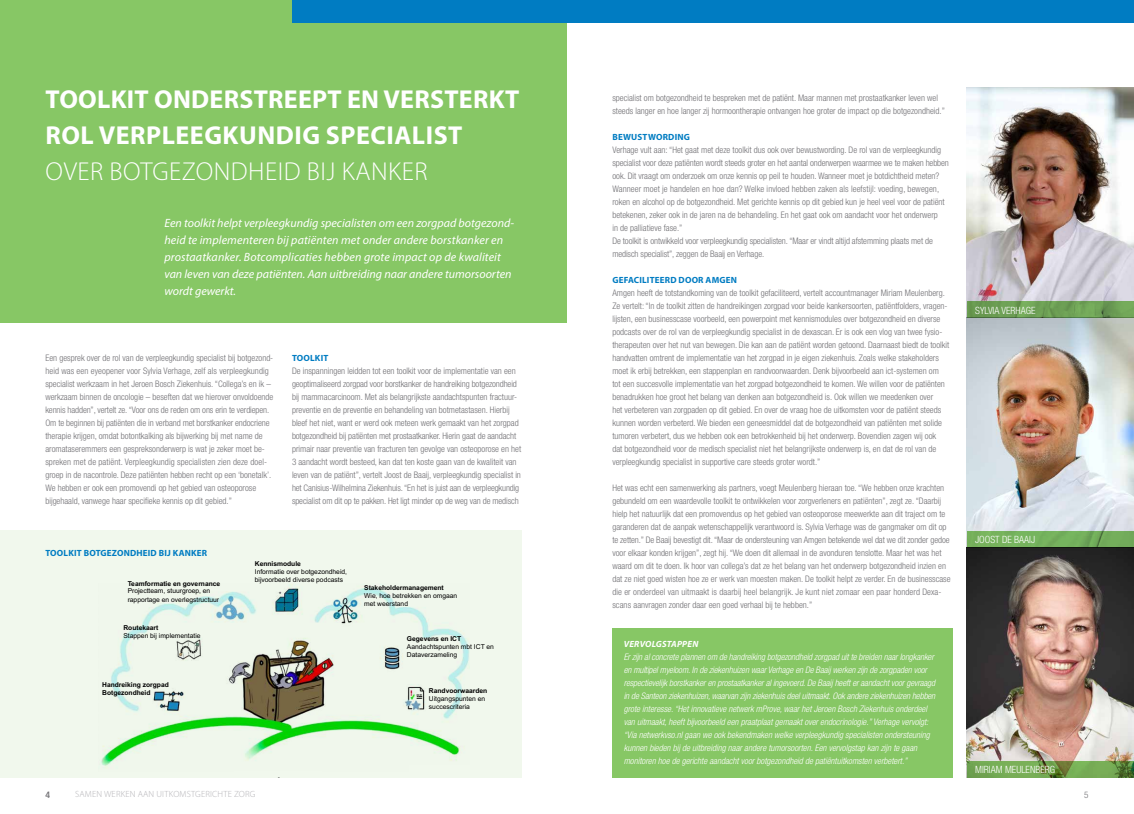
<style>
.page{position:relative;width:1134px;height:814px;background:#fff}
.page>*{position:absolute;margin:0;border:0;box-sizing:border-box;transform-origin:0 0}
.t1{font:700 26px/36px "Myriad Pro";letter-spacing:.015em;color:#fff}
.t2{font:300 26px "Myriad Pro";letter-spacing:.02em;color:#fff}
.t3{font:italic 12px/17px "Myriad Pro";color:#fff}
.t4{font:300 condensed 10px "Helvetica Neue";color:#fff}
.t5{font:300 condensed 9px/13px "Helvetica Neue";color:#717074}
.t6{font:italic 300 condensed 9px/13px "Helvetica Neue";color:#fff}
.t7{font:700 9px "Myriad Pro";letter-spacing:.02em;color:#007cc2}
.t8{font:300 9px "Myriad Pro";letter-spacing:.02em;color:#b4b3b7}
.t9{font:italic 700 9px "Myriad Pro";letter-spacing:.02em;color:#fff}
.t10{font:6.7px/8.2px "Arial";color:#000}
.t11{font:700 6.7px/7.7px "Arial";color:#000}
.t12{font:700 4.3px "Arial";color:#716f73}
</style>
<div class="page">
<div style="left:612px;top:628px;width:340px;height:149px;background:#87c765"></div>
<div style="left:0;top:0;width:567px;height:322px;background:#87c765"></div>
<div style="left:292px;top:0;width:842px;height:23px;background:#007cc2"></div>
<img style="left:967px;top:88px;width:167px;height:673px">
<svg style="left:967px;top:761px;width:167px;height:16px;background:#6e9e4c"></svg>
<div style="left:967px;top:531px;width:167px;height:16px;background:#75b15c"></div>
<svg style="left:967px;top:301px;width:167px;height:17px;background:#6a9c53"></svg>
<div style="left:0;top:530px;width:522px;height:247px;background:#f1f8ed"></div>
<img style="left:101px;top:584px;width:368px;height:182px">
<div style="left:409px;top:765px;width:88px;height:12px;background:#f1f8ed"></div>
<h1 class="t1" style="left:46px;top:80px;width:475px">TOOLKIT ONDERSTREEPT EN VERSTERKT<br>ROL VERPLEEGKUNDIG SPECIALIST</h1>
<h1 class="t2" style="left:46px;top:155px;width:383px">OVER BOTGEZONDHEID BIJ KANKER</h1>
<p class="t3" style="left:164px;top:214px;width:351px">Een toolkit helpt verpleegkundig specialisten om een zorgpad botgezond&shy;heid te implementeren bij patiënten met onder andere borstkanker en prostaatkanker. Botcomplicaties hebben grote impact op de kwaliteit van leven van deze patiënten. Aan uitbreiding naar andere tumorsoorten wordt gewerkt.</p>
<p class="t5" style="left:45px;top:351px;width:230px">Een gesprek over de rol van de verpleegkundig specialist bij botgezond&shy;heid was een eyeopener voor Sylvia Verhage, zelf als verpleegkundig specialist werkzaam in het Jeroen Bosch Ziekenhuis. “Collega’s en ik – werkzaam binnen de oncologie – beseften dat we hierover onvoldoende kennis hadden”, vertelt ze. “Voor ons de reden om ons erin te verdiepen.<br>Om te beginnen bij patiënten die in verband met borstkanker endocriene therapie krijgen, omdat botontkalking als bijwerking bij met name de aromataseremmers een gespreksonderwerp is wat je zeker moet be--- spreken met de patiënt. Verpleegkundig specialisten zien deze doel&shy;groep in de nacontrole. Deze patiënten hebben recht op een ‘bonetalk’.<br>We hebben er ook een promovendi op het gebied van osteoporose bijgehaald, vanwege haar specifieke kennis op dit gebied.”</p>
<p class="t7" style="left:292px;top:352px;width:38px">TOOLKIT</p>
<p class="t5" style="left:292px;top:364px;width:231px">De inspanningen leidden tot een toolkit voor de implementatie van een geoptimaliseerd zorgpad voor borstkanker de handreiking botgezondheid bij mammacarcinoom. Met als belangrijkste aandachtspunten fractuur&shy;preventie en de preventie en behandeling van botmetastasen. Hierbij bleef het niet, want er werd ook meteen werk gemaakt van het zorgpad botgezondheid bij patiënten met prostaatkanker. Hierin gaat de aandacht primair naar preventie van fracturen ten gevolge van osteoporose en het 3 aandacht wordt besteed, kan dat ten koste gaan van de kwaliteit van leven van de patiënt”, vertelt Joost de Baaij, verpleegkundig specialist in het Canisius-Wilhelmina Ziekenhuis. “En het is juist aan de verpleegkundig specialist om dit op te pakken. Het ligt minder op de weg van de medisch</p>
<p class="t7" style="left:45px;top:547px;width:163px">TOOLKIT BOTGEZONDHEID BIJ KANKER</p>
<p class="t11" style="left:128px;top:579px;width:94px">Teamformatie en governance</p>
<p class="t10" style="left:128px;top:587px;width:93px">Projectteam, stuurgroep, en rapportage en overlegstructuur</p>
<p class="t11" style="left:123px;top:623px;width:36px">Routekaart</p>
<p class="t10" style="left:123px;top:631px;width:79px">Stappen bij implementatie</p>
<p class="t11" style="left:102px;top:681px;width:68px">Handreiking zorgpad<br>Botgezondheid</p>
<p class="t11" style="left:255px;top:560px;width:48px">Kennismodule</p>
<p class="t10" style="left:255px;top:567px;width:94px">Informatie over botgezondheid, bijvoorbeeld diverse podcasts</p>
<p class="t11" style="left:364px;top:584px;width:81px">Stakeholdermanagement</p>
<p class="t10" style="left:364px;top:591px;width:95px">Wie, hoe betrekken en omgaan met weerstand</p>
<p class="t11" style="left:407px;top:634px;width:56px">Gegevens en ICT</p>
<p class="t10" style="left:407px;top:642px;width:89px">Aandachtspunten mbt ICT en<br>Dataverzameling</p>
<p class="t11" style="left:429px;top:686px;width:60px">Randvoorwaarden</p>
<p class="t10" style="left:429px;top:694px;width:58px">Uitgangspunten en succescriteria</p>
<p class="t12" style="left:278px;top:775px;width:4px">1</p>
<p class="t5" style="left:612px;top:91px;width:334px">specialist om botgezondheid te bespreken met de patiënt. Maar mannen met prostaatkanker leven wel steeds langer en hoe langer zij hormoontherapie ontvangen hoe groter de impact op die botgezondheid.”</p>
<p class="t7" style="left:612px;top:131px;width:79px">BEWUSTWORDING</p>
<p class="t5" style="left:612px;top:143px;width:338px">Verhage vult aan: “Het gaat met deze toolkit dus ook over bewustwording. De rol van de verpleegkundig specialist voor deze patiënten wordt steeds groter en het aantal onderwerpen waarmee we te maken hebben ook. Dit vraagt om onderzoek om onze kennis op peil te houden. Wanneer moet je botdichtheid meten?<br>Wanneer moet je handelen en hoe dan? Welke invloed hebben zaken als leefstijl: voeding, bewegen, roken en alcohol op de botgezondheid. Met gerichte kennis op dit gebied kun je heel veel voor de patiënt betekenen, zeker ook in de jaren na de behandeling. En het gaat ook om aandacht voor het onderwerp<br>in de palliatieve fase.”<br>De toolkit is ontwikkeld voor verpleegkundig specialisten. “Maar er vindt altijd afstemming plaats met de medisch specialist”, zeggen de Baaij en Verhage.</p>
<p class="t7" style="left:612px;top:274px;width:126px">GEFACILITEERD DOOR AMGEN</p>
<p class="t5" style="left:612px;top:286px;width:338px">Amgen heeft de totstandkoming van de toolkit gefaciliteerd, vertelt accountmanager Miriam Meulenberg.<br>Ze vertelt: “In de toolkit zitten de handreikingen zorgpad voor beide kankersoorten, patiëntfolders, vragen&shy;lijsten, een businesscase voorbeeld, een powerpoint met kennismodules over botgezondheid en diverse podcasts over de rol van de verpleegkundig specialist in de dexascan. Er is ook een vlog van twee fysio&shy;therapeuten over het nut van bewegen. Die kan aan de patiënt worden getoond. Daarnaast biedt de toolkit handvatten omtrent de implementatie van het zorgpad in je eigen ziekenhuis. Zoals welke stakeholders moet ik erbij betrekken, een stappenplan en randvoorwaarden. Denk bijvoorbeeld aan ict-systemen om<br>tot een succesvolle implementatie van het zorgpad botgezondheid te komen. We willen voor de patiënten benadrukken hoe groot het belang van denken aan botgezondheid is. Ook willen we meedenken over<br>het verbeteren van zorgpaden op dit gebied. En over de vraag hoe de uitkomsten voor de patiënt steeds kunnen worden verbeterd. We bieden een geneesmiddel dat de botgezondheid van patiënten met solide tumoren verbetert, dus we hebben ook een betrokkenheid bij het onderwerp. Bovendien zagen wij ook<br>dat botgezondheid voor de medisch specialist niet het belangrijkste onderwerp is, en dat de rol van de verpleegkundig specialist in supportive care steeds groter wordt.”</p>
<p class="t5" style="left:612px;top:481px;width:340px">Het was echt een samenwerking als partners, voegt Meulenberg hieraan toe. “We hebben onze krachten gebundeld om een waardevolle toolkit te ontwikkelen voor zorgverleners en patiënten”, zegt ze. “Daarbij hielp het natuurlijk dat een promovendus op het gebied van osteoporose meewerkte aan dit traject om te garanderen dat de aanpak wetenschappelijk verantwoord is. Sylvia Verhage was de gangmaker om dit op te zetten.” De Baaij bevestigt dit. “Maar de ondersteuning van Amgen betekende wel dat we dit zonder gedoe voor elkaar konden krijgen”, zegt hij. “We doen dit allemaal in de avonduren tenslotte. Maar het was het waard om dit te doen. Ik hoor van collega’s dat ze het belang van het onderwerp botgezondheid inzien en dat ze niet goed wisten hoe ze er werk van moesten maken. De toolkit helpt ze verder. En de businesscase die er onderdeel van uitmaakt is daarbij heel belangrijk. Je kunt niet zomaar een paar honderd Dexa&shy;scans aanvragen zonder daar een goed verhaal bij te hebben.”</p>
<p class="t9" style="left:624px;top:638px;width:76px">VERVOLGSTAPPEN</p>
<p class="t6" style="left:624px;top:650px;width:313px">Er zijn al concrete plannen om de handreiking botgezondheid zorgpad uit te breiden naar longkanker en multipel myeloom. In de ziekenhuizen waar Verhage en De Baaij werken zijn de zorgpaden voor respectievelijk borstkanker en prostaatkanker al ingevoerd. De Baaij heeft er aandacht voor gevraagd in de Santeon ziekenhuizen, waarvan zijn ziekenhuis deel uitmaakt. Ook andere ziekenhuizen hebben grote interesse. “Het innovatieve netwerk mProve, waar het Jeroen Bosch Ziekenhuis onderdeel van uitmaakt, heeft bijvoorbeeld een praatplaat gemaakt over endocrinologie.” Verhage vervolgt: “Via netwerkvso.nl gaan we ook bekendmaken welke verpleegkundig specialisten ondersteuning kunnen bieden bij de uitbreiding naar andere tumorsoorten. Een vervolgstap kan zijn te gaan monitoren hoe de gerichte aandacht voor botgezondheid de patiëntuitkomsten verbetert.”</p>
<p class="t4" style="left:975px;top:304px;width:62px">SYLVIA VERHAGE</p>
<p class="t4" style="left:975px;top:534px;width:61px">JOOST DE BAAIJ</p>
<p class="t4" style="left:975px;top:764px;width:81px">MIRIAM MEULENBERG</p>
<p class="t8" style="left:75px;top:788px;width:182px">SAMEN WERKEN AAN UITKOMSTGERICHTE ZORG</p>
<p class="t5" style="left:45px;top:787px;width:6px">4</p>
<p class="t5" style="left:1084px;top:787px;width:6px">5</p>
</div>
